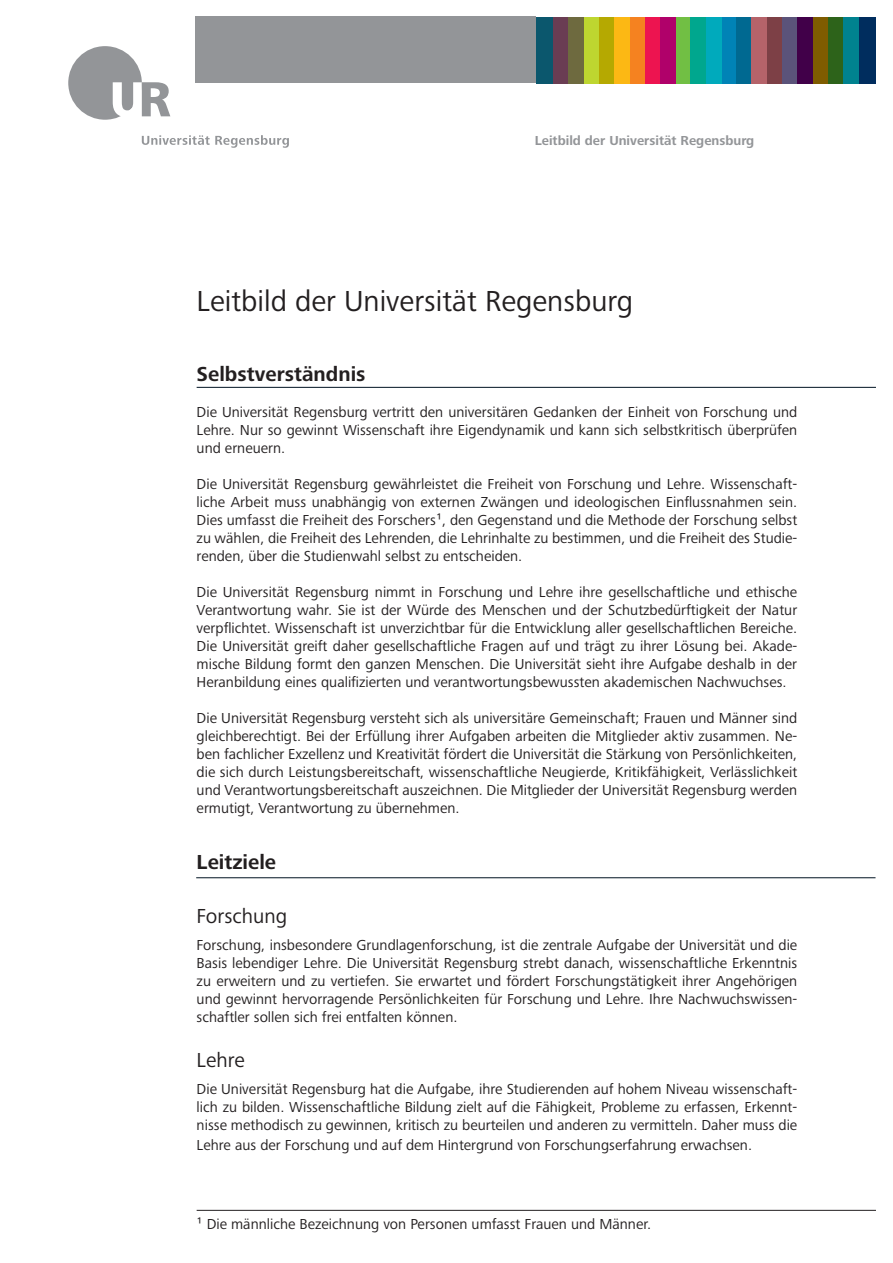
<style>
.page{position:relative;width:893px;height:1263px;background:#fff}
.page>*{position:absolute;margin:0;border:0;box-sizing:border-box;transform-origin:0 0}
.t1{font:30px "Frutiger Next LTW1 G";color:#231f20}
.t2{font:700 21px "Frutiger Next LTW1 G";color:#231f20}
.t3{font:21px "Frutiger Next LTW1 G";color:#231f20}
.t4{font:15px/18px "Frutiger Next LTW1 G";color:#231f20;text-align:justify}
.t5{font:700 13.5px "Frutiger Next LTW1 G";color:#939598}
</style>
<div class="page">
<svg style="left:142px;top:135px;width:147px;height:13px"></svg>
<div style="left:68px;top:46px;width:74px;height:74px;background:#939598;border-radius:50%"></div>
<svg style="left:113px;top:82px;width:57px;height:35px"></svg>
<div style="left:196px;top:17px;width:340px;height:66px;background:#939598"></div>
<div style="left:536px;top:17px;width:17px;height:66px;background:#0b576d"></div>
<div style="left:721px;top:17px;width:15px;height:66px;background:#0083b6"></div>
<div style="left:630px;top:17px;width:15px;height:66px;background:#f58220"></div>
<div style="left:813px;top:17px;width:15px;height:66px;background:#7f5c00"></div>
<div style="left:584px;top:17px;width:15px;height:66px;background:#bed630"></div>
<div style="left:767px;top:17px;width:15px;height:66px;background:#7d4046"></div>
<div style="left:675px;top:17px;width:16px;height:66px;background:#71bf44"></div>
<div style="left:858px;top:17px;width:18px;height:66px;background:#002d5e"></div>
<div style="left:553px;top:17px;width:16px;height:66px;background:#6a3d53"></div>
<div style="left:736px;top:17px;width:16px;height:66px;background:#006991"></div>
<div style="left:645px;top:17px;width:15px;height:66px;background:#ed1450"></div>
<div style="left:828px;top:17px;width:15px;height:66px;background:#2d631a"></div>
<div style="left:599px;top:17px;width:15px;height:66px;background:#b5a901"></div>
<div style="left:782px;top:17px;width:15px;height:66px;background:#5b537a"></div>
<div style="left:691px;top:17px;width:15px;height:66px;background:#00a78e"></div>
<div style="left:569px;top:17px;width:15px;height:66px;background:#6e6a3f"></div>
<div style="left:752px;top:17px;width:15px;height:66px;background:#b5636a"></div>
<div style="left:660px;top:17px;width:15px;height:66px;background:#b0016a"></div>
<div style="left:843px;top:17px;width:15px;height:66px;background:#00828f"></div>
<div style="left:614px;top:17px;width:16px;height:66px;background:#fcb814"></div>
<div style="left:797px;top:17px;width:16px;height:66px;background:#410049"></div>
<div style="left:706px;top:17px;width:15px;height:66px;background:#00aabc"></div>
<hr style="left:196px;top:877px;width:679px;height:1px;background:#001322">
<hr style="left:197px;top:387px;width:679px;height:1px;background:#001322">
<hr style="left:197px;top:1210px;width:679px;height:1px;background:#231f20">
<p class="t5" style="left:535px;top:133px;width:221px">Leitbild der Universität Regensburg</p>
<p class="t1" style="left:197px;top:284px;width:438px">Leitbild der Universität Regensburg</p>
<p class="t2" style="left:197px;top:362px;width:170px">Selbstverständnis</p>
<p class="t4" style="left:197px;top:403px;width:602px">Die Universität Regensburg vertritt den universitären Gedanken der Einheit von Forschung und Lehre. Nur so gewinnt Wissenschaft ihre Eigendynamik und kann sich selbstkritisch überprüfen und erneuern.</p>
<p class="t4" style="left:197px;top:475px;width:602px">Die Universität Regensburg gewährleistet die Freiheit von Forschung und Lehre. Wissenschaft&shy;liche Arbeit muss unabhängig von externen Zwängen und ideologischen Einflussnahmen sein.<br>Dies umfasst die Freiheit des Forschers¹, den Gegenstand und die Methode der Forschung selbst zu wählen, die Freiheit des Lehrenden, die Lehrinhalte zu bestimmen, und die Freiheit des Studie&shy;renden, über die Studienwahl selbst zu entscheiden.</p>
<p class="t4" style="left:197px;top:583px;width:602px">Die Universität Regensburg nimmt in Forschung und Lehre ihre gesellschaftliche und ethische Verantwortung wahr. Sie ist der Würde des Menschen und der Schutzbedürftigkeit der Natur verpflichtet. Wissenschaft ist unverzichtbar für die Entwicklung aller gesellschaftlichen Bereiche.<br>Die Universität greift daher gesellschaftliche Fragen auf und trägt zu ihrer Lösung bei. Akade&shy;mische Bildung formt den ganzen Menschen. Die Universität sieht ihre Aufgabe deshalb in der Heranbildung eines qualifizierten und verantwortungsbewussten akademischen Nachwuchses.</p>
<p class="t4" style="left:197px;top:709px;width:602px">Die Universität Regensburg versteht sich als universitäre Gemeinschaft; Frauen und Männer sind gleichberechtigt. Bei der Erfüllung ihrer Aufgaben arbeiten die Mitglieder aktiv zusammen. Ne&shy;ben fachlicher Exzellenz und Kreativität fördert die Universität die Stärkung von Persönlichkeiten, die sich durch Leistungsbereitschaft, wissenschaftliche Neugierde, Kritikfähigkeit, Verlässlichkeit und Verantwortungsbereitschaft auszeichnen. Die Mitglieder der Universität Regensburg werden ermutigt, Verantwortung zu übernehmen.</p>
<p class="t2" style="left:197px;top:850px;width:81px">Leitziele</p>
<p class="t3" style="left:197px;top:904px;width:92px">Forschung</p>
<p class="t4" style="left:197px;top:936px;width:602px">Forschung, insbesondere Grundlagenforschung, ist die zentrale Aufgabe der Universität und die Basis lebendiger Lehre. Die Universität Regensburg strebt danach, wissenschaftliche Erkenntnis zu erweitern und zu vertiefen. Sie erwartet und fördert Forschungstätigkeit ihrer Angehörigen und gewinnt hervorragende Persönlichkeiten für Forschung und Lehre. Ihre Nachwuchswissen&shy;schaftler sollen sich frei entfalten können.</p>
<p class="t3" style="left:197px;top:1048px;width:50px">Lehre</p>
<p class="t4" style="left:197px;top:1080px;width:602px">Die Universität Regensburg hat die Aufgabe, ihre Studierenden auf hohem Niveau wissenschaft&shy;lich zu bilden. Wissenschaftliche Bildung zielt auf die Fähigkeit, Probleme zu erfassen, Erkennt&shy;nisse methodisch zu gewinnen, kritisch zu beurteilen und anderen zu vermitteln. Daher muss die</p>
<p class="t4" style="left:197px;top:1136px;width:557px">Lehre aus der Forschung und auf dem Hintergrund von Forschungserfahrung erwachsen.</p>
<p class="t4" style="left:197px;top:1215px;width:456px">¹ Die männliche Bezeichnung von Personen umfasst Frauen und Männer.</p>
</div>
